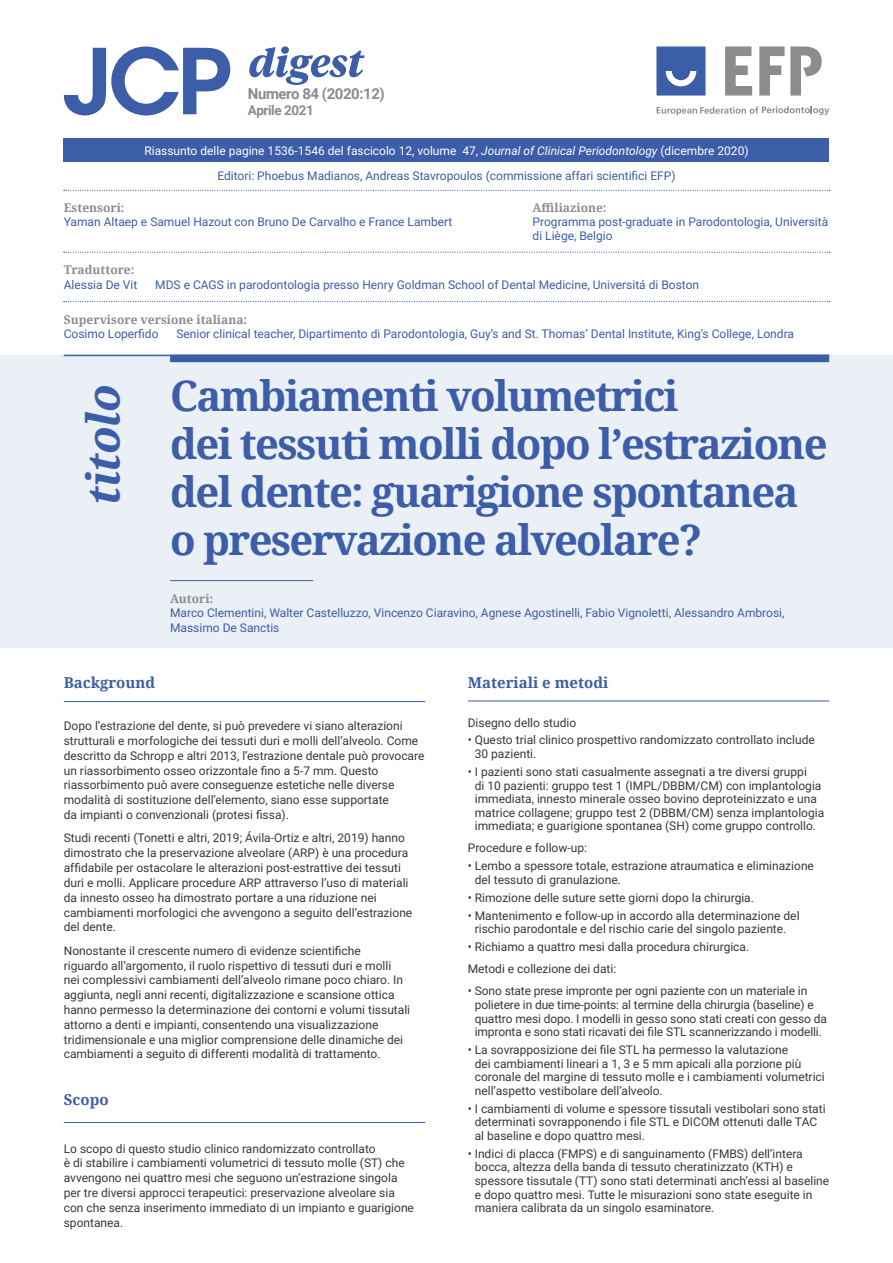
<style>
.page{position:relative;width:893px;height:1263px;background:#fff}
.page>*{position:absolute;margin:0;border:0;box-sizing:border-box;transform-origin:0 0}
.t1{font:italic 700 45px "Noto Serif";letter-spacing:-.02em;color:#3c5da8}
.t2{font:700 41.85px/48.3px "Noto Serif";letter-spacing:-.04em;color:#3c5da8}
.t3{font:700 15px "Noto Serif";color:#3c5da8}
.t4{font:700 15px "Roboto";letter-spacing:-.03em;color:#8b8c8d}
.t5{font:700 13.5px "Roboto";letter-spacing:-.03em;color:#8b8c8d}
.t6{font:12px/14.9px "Roboto";color:#363838}
.t7{font:12px/14.4px "Roboto";color:#3c5da8}
.t8{font:12px "Roboto";color:#fff}
.t9{font:700 12px "Noto Serif";color:#8b8c8d}
.s1{font-style:italic}
</style>
<div class="page">
<div style="left:64px;top:139px;width:765px;height:23px;background:#3c5da8"></div>
<svg style="left:64px;top:47px;width:166px;height:68px"></svg>
<svg style="left:249px;top:47px;width:116px;height:38px"></svg>
<div style="left:0;top:355px;width:893px;height:293px;background:#ebeff6"></div>
<hr style="left:64px;top:355px;width:765px;height:1px;background:#3c5da8">
<div style="left:170px;top:355px;width:659px;height:7px;background:#3c5da8"></div>
<hr style="left:170px;top:580px;width:143px;height:1px;background:#3c5da8">
<hr style="left:64px;top:701px;width:361px;height:1px;background:#3c5da8">
<hr style="left:64px;top:1122px;width:361px;height:1px;background:#3c5da8">
<hr style="left:468px;top:701px;width:361px;height:1px;background:#3c5da8">
<svg style="left:64px;top:190px;width:766px;height:1px"></svg>
<svg style="left:656px;top:47px;width:49px;height:49px;background:#5270b2"></svg>
<svg style="left:657px;top:106px;width:172px;height:9px"></svg>
<svg style="left:725px;top:47px;width:27px;height:49px"></svg>
<svg style="left:759px;top:47px;width:25px;height:49px"></svg>
<svg style="left:790px;top:47px;width:32px;height:49px"></svg>
<svg style="left:64px;top:252px;width:766px;height:1px"></svg>
<svg style="left:64px;top:301px;width:766px;height:1px"></svg>
<p class="t4" style="left:248px;top:83px;width:138px">Numero 84 (2020:12)</p>
<p class="t5" style="left:248px;top:101px;width:68px">Aprile 2021</p>
<p class="t8" style="left:144px;top:142px;width:606px">Riassunto delle pagine 1536-1546 del fascicolo 12, volume 47, <span class="s1">Journal of Clinical Periodontology</span> (dicembre 2020)</p>
<p class="t7" style="left:217px;top:168px;width:460px">Editori: Phoebus Madianos, Andreas Stavropoulos (commissione affari scientifici EFP)</p>
<p class="t9" style="left:64px;top:199px;width:62px">Estensori:</p>
<p class="t7" style="left:64px;top:214px;width:390px">Yaman Altaep e Samuel Hazout con Bruno De Carvalho e France Lambert</p>
<p class="t9" style="left:533px;top:199px;width:75px">Affiliazione:</p>
<p class="t7" style="left:533px;top:214px;width:297px">Programma post-graduate in Parodontologia, Università di Liège, Belgio</p>
<p class="t9" style="left:64px;top:262px;width:72px">Traduttore:</p>
<p class="t7" style="left:64px;top:277px;width:75px">Alessia De Vit</p>
<p class="t7" style="left:155px;top:277px;width:545px">MDS e CAGS in parodontologia presso Henry Goldman School of Dental Medicine, Universitá di Boston</p>
<p class="t9" style="left:64px;top:311px;width:185px">Supervisore versione italiana:</p>
<p class="t7" style="left:64px;top:326px;width:96px">Cosimo Loperfido</p>
<p class="t7" style="left:176px;top:326px;width:619px">Senior clinical teacher, Dipartimento di Parodontologia, Guy’s and St. Thomas’ Dental Institute, King’s College, Londra</p>
<p class="t1" style="left:72px;top:505px;width:122px;rotate:-90deg">titolo</p>
<p class="t2" style="left:170px;top:370px;width:659px">Cambiamenti volumetrici<br>dei tessuti molli dopo l’estrazione del dente: guarigione spontanea o preservazione alveolare?</p>
<p class="t9" style="left:170px;top:590px;width:45px">Autori:</p>
<p class="t7" style="left:170px;top:605px;width:616px">Marco Clementini, Walter Castelluzzo, Vincenzo Ciaravino, Agnese Agostinelli, Fabio Vignoletti, Alessandro Ambrosi,<br>Massimo De Sanctis</p>
<p class="t3" style="left:64px;top:672px;width:93px">Background</p>
<p class="t6" style="left:64px;top:718px;width:362px">Dopo l’estrazione del dente, si può prevedere vi siano alterazioni strutturali e morfologiche dei tessuti duri e molli dell’alveolo. Come descritto da Schropp e altri 2013, l’estrazione dentale può provocare un riassorbimento osseo orizzontale fino a 5-7 mm. Questo riassorbimento può avere conseguenze estetiche nelle diverse modalità di sostituzione dell’elemento, siano esse supportate<br>da impianti o convenzionali (protesi fissa).</p>
<p class="t6" style="left:64px;top:830px;width:350px">Studi recenti (Tonetti e altri, 2019; Ávila-Ortiz e altri, 2019) hanno dimostrato che la preservazione alveolare (ARP) è una procedura affidabile per ostacolare le alterazioni post-estrattive dei tessuti duri e molli. Applicare procedure ARP attraverso l’uso di materiali da innesto osseo ha dimostrato portare a una riduzione nei cambiamenti morfologici che avvengono a seguito dell’estrazione del dente.</p>
<p class="t6" style="left:64px;top:942px;width:348px">Nonostante il crescente numero di evidenze scientifiche<br>riguardo all’argomento, il ruolo rispettivo di tessuti duri e molli<br>nei complessivi cambiamenti dell’alveolo rimane poco chiaro. In aggiunta, negli anni recenti, digitalizzazione e scansione ottica hanno permesso la determinazione dei contorni e volumi tissutali attorno a denti e impianti, consentendo una visualizzazione tridimensionale e una miglior comprensione delle dinamiche dei cambiamenti a seguito di differenti modalità di trattamento.</p>
<p class="t3" style="left:64px;top:1089px;width:46px">Scopo</p>
<p class="t6" style="left:64px;top:1140px;width:352px">Lo scopo di questo studio clinico randomizzato controllato<br>è di stabilire i cambiamenti volumetrici di tessuto molle (ST) che avvengono nei quattro mesi che seguono un’estrazione singola per tre diversi approcci terapeutici: preservazione alveolare sia con che senza inserimento immediato di un impianto e guarigione spontanea.</p>
<p class="t3" style="left:468px;top:672px;width:142px">Materiali e metodi</p>
<p class="t6" style="left:468px;top:714px;width:110px">Disegno dello studio</p>
<p class="t6" style="left:475px;top:733px;width:342px;line-height:13.6px;text-indent:-7px">• Questo trial clinico prospettivo randomizzato controllato include<br>30 pazienti.</p>
<p class="t6" style="left:475px;top:764px;width:351px;line-height:13.6px;text-indent:-7px">• I pazienti sono stati casualmente assegnati a tre diversi gruppi<br>di 10 pazienti: gruppo test 1 (IMPL/DBBM/CM) con implantologia immediata, innesto minerale osseo bovino deproteinizzato e una matrice collagene; gruppo test 2 (DBBM/CM) senza implantologia immediata; e guarigione spontanea (SH) come gruppo controllo.</p>
<p class="t6" style="left:468px;top:840px;width:121px">Procedure e follow-up:</p>
<p class="t6" style="left:475px;top:859px;width:341px;line-height:13.6px;text-indent:-7px">• Lembo a spessore totale, estrazione atraumatica e eliminazione del tessuto di granulazione.</p>
<p class="t6" style="left:468px;top:890px;width:288px">• Rimozione delle suture sette giorni dopo la chirurgia.</p>
<p class="t6" style="left:468px;top:908px;width:333px;line-height:13.6px;text-align:center">• Mantenimento e follow-up in accordo alla determinazione del rischio parodontale e del rischio carie del singolo paziente.</p>
<p class="t6" style="left:468px;top:939px;width:283px">• Richiamo a quattro mesi dalla procedura chirurgica.</p>
<p class="t6" style="left:468px;top:961px;width:150px">Metodi e collezione dei dati:</p>
<p class="t6" style="left:475px;top:984px;width:354px;line-height:13.6px;text-indent:-7px">• Sono state prese impronte per ogni paziente con un materiale in polietere in due time-points: al termine della chirurgia (baseline) e quattro mesi dopo. I modelli in gesso sono stati creati con gesso da impronta e sono stati ricavati dei file STL scannerizzando i modelli.</p>
<p class="t6" style="left:475px;top:1042px;width:352px;line-height:13.6px;text-indent:-7px">• La sovrapposizione dei file STL ha permesso la valutazione<br>dei cambiamenti lineari a 1, 3 e 5 mm apicali alla porzione più coronale del margine di tessuto molle e i cambiamenti volumetrici nell’aspetto vestibolare dell’alveolo.</p>
<p class="t6" style="left:475px;top:1101px;width:352px;line-height:13.6px;text-indent:-7px">• I cambiamenti di volume e spessore tissutali vestibolari sono stati determinati sovrapponendo i file STL e DICOM ottenuti dalle TAC al baseline e dopo quattro mesi.</p>
<p class="t6" style="left:475px;top:1146px;width:356px;line-height:13.6px;text-indent:-7px">• Indici di placca (FMPS) e di sanguinamento (FMBS) dell’intera bocca, altezza della banda di tessuto cheratinizzato (KTH) e spessore tissutale (TT) sono stati determinati anch’essi al baseline e dopo quattro mesi. Tutte le misurazioni sono state eseguite in maniera calibrata da un singolo esaminatore.</p>
</div>
